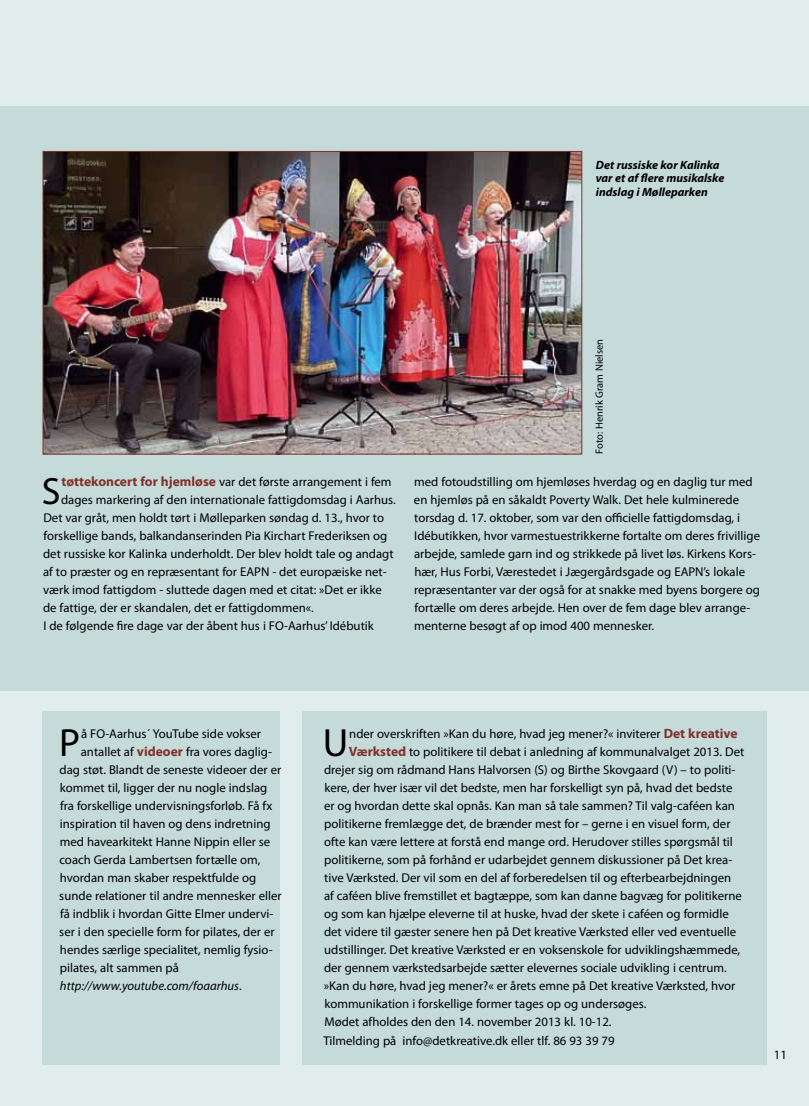
<style>
.page{position:relative;width:809px;height:1106px;background:#fff}
.page>*{position:absolute;margin:0;border:0;box-sizing:border-box;transform-origin:0 0}
.t1{font:39.45px "Myriad Pro";color:#000}
.t2{font:38.1px "Myriad Pro";color:#000}
.t3{font:12.75px/18px "Myriad Pro";color:#000}
.t4{font:italic 12.75px "Myriad Pro";color:#000}
.t5{font:italic 700 12px/13.5px "Myriad Pro";color:#000}
.t6{font:10.5px "Myriad Pro";color:#000}
.s1{font-weight:700;font-size:13.5px;color:#82312c}
.s2{font-style:normal}
</style>
<div class="page">
<div style="left:0;top:0;width:808px;height:1106px;background:#e1ecec"></div>
<div style="left:43px;top:711px;width:237px;height:353px;background:#c4dbda"></div>
<div style="left:302px;top:711px;width:464px;height:353px;background:#c4dbda"></div>
<div style="left:0;top:106px;width:808px;height:585px;background:#c4dbda"></div>
<img style="left:45px;top:153px;width:535px;height:299px">
<div style="left:43px;top:151px;width:539px;height:303px;border:1px solid #82312c"></div>
<p class="t5" style="left:595px;top:157px;width:130px">Det russiske kor Kalinka var et af flere musikalske indslag i Mølleparken</p>
<h2 class="t2" style="left:42px;top:468px;width:20px">S</h2>
<p class="t3" style="left:61px;top:473px;width:331px"><span class="s1">tøttekoncert for hjemløse</span> var det første arrangement i fem</p>
<p class="t3" style="left:61px;top:491px;width:336px">dages markering af den internationale fattigdomsdag i Aarhus.</p>
<p class="t3" style="left:43px;top:509px;width:342px">Det var gråt, men holdt tørt i Mølleparken søndag d. 13., hvor to</p>
<p class="t3" style="left:44px;top:527px;width:345px">forskellige bands, balkandanserinden Pia Kirchart Frederiksen og</p>
<p class="t3" style="left:43px;top:545px;width:352px">det russiske kor Kalinka underholdt. Der blev holdt tale og andagt</p>
<p class="t3" style="left:43px;top:563px;width:345px">af to præster og en repræsentant for EAPN - det europæiske net-</p>
<p class="t3" style="left:43px;top:581px;width:340px">værk imod fattigdom - sluttede dagen med et citat: »Det er ikke</p>
<p class="t3" style="left:43px;top:599px;width:272px">de fattige, der er skandalen, det er fattigdommen«.</p>
<p class="t3" style="left:43px;top:617px;width:332px">I de følgende fire dage var der åbent hus i FO-Aarhus’ Idébutik</p>
<p class="t6" style="left:592px;top:453px;width:116px;rotate:-90deg">Foto: Henrik Gram Nielsen</p>
<p class="t3" style="left:414px;top:473px;width:347px">med fotoudstilling om hjemløses hverdag og en daglig tur med en hjemløs på en såkaldt Poverty Walk. Det hele kulminerede torsdag d. 17. oktober, som var den officielle fattigdomsdag, i Idébutikken, hvor varmestuestrikkerne fortalte om deres frivillige arbejde, samlede garn ind og strikkede på livet løs. Kirkens Kors&shy;hær, Hus Forbi, Værestedet i Jægergårdsgade og EAPN’s lokale repræsentanter var der også for at snakke med byens borgere og fortælle om deres arbejde. Hen over de fem dage blev arrange&shy;menterne besøgt af op imod 400 mennesker.</p>
<h1 class="t1" style="left:59px;top:718px;width:22px">P</h1>
<p class="t3" style="left:81px;top:725px;width:181px">å FO-Aarhus´ YouTube side vokser</p>
<p class="t3" style="left:81px;top:743px;width:192px">antallet af <span class="s1">videoer</span> fra vores daglig-</p>
<p class="t3" style="left:60px;top:761px;width:223px">dag støt. Blandt de seneste videoer der er</p>
<p class="t3" style="left:60px;top:779px;width:209px">kommet til, ligger der nu nogle indslag</p>
<p class="t3" style="left:60px;top:797px;width:213px">fra forskellige undervisningsforløb. Få fx</p>
<p class="t3" style="left:60px;top:815px;width:212px">inspiration til haven og dens indretning</p>
<p class="t3" style="left:60px;top:833px;width:212px">med havearkitekt Hanne Nippin eller se</p>
<p class="t3" style="left:59px;top:851px;width:202px">coach Gerda Lambertsen fortælle om,</p>
<p class="t3" style="left:60px;top:869px;width:198px">hvordan man skaber respektfulde og</p>
<p class="t3" style="left:59px;top:887px;width:224px">sunde relationer til andre mennesker eller</p>
<p class="t3" style="left:60px;top:905px;width:215px">få indblik i hvordan Gitte Elmer undervi-</p>
<p class="t3" style="left:59px;top:923px;width:217px">ser i den specielle form for pilates, der er</p>
<p class="t3" style="left:60px;top:941px;width:214px">hendes særlige specialitet, nemlig fysio-</p>
<p class="t3" style="left:60px;top:959px;width:121px">pilates, alt sammen på</p>
<p class="t4" style="left:60px;top:978px;width:183px">http://www.youtube.com/foaarhus<span class="s2">.</span></p>
<h1 class="t1" style="left:323px;top:718px;width:27px">U</h1>
<p class="t3" style="left:349px;top:725px;width:389px">nder overskriften »Kan du høre, hvad jeg mener?« inviterer <span class="s1">Det kreative</span></p>
<p class="t3" style="left:349px;top:743px;width:397px"><span class="s1">Værksted</span> to politikere til debat i anledning af kommunalvalget 2013. Det</p>
<p class="t3" style="left:324px;top:761px;width:413px">drejer sig om rådmand Hans Halvorsen (S) og Birthe Skovgaard (V) – to politi-</p>
<p class="t3" style="left:324px;top:779px;width:409px">kere, der hver især vil det bedste, men har forskelligt syn på, hvad det bedste</p>
<p class="t3" style="left:324px;top:797px;width:412px">er og hvordan dette skal opnås. Kan man så tale sammen? Til valg-caféen kan</p>
<p class="t3" style="left:324px;top:815px;width:407px">politikerne fremlægge det, de brænder mest for – gerne i en visuel form, der</p>
<p class="t3" style="left:324px;top:833px;width:410px">ofte kan være lettere at forstå end mange ord. Herudover stilles spørgsmål til</p>
<p class="t3" style="left:324px;top:851px;width:409px">politikerne, som på forhånd er udarbejdet gennem diskussioner på Det krea-</p>
<p class="t3" style="left:324px;top:869px;width:408px">tive Værksted. Der vil som en del af forberedelsen til og efterbearbejdningen</p>
<p class="t3" style="left:324px;top:887px;width:419px">af caféen blive fremstillet et bagtæppe, som kan danne bagvæg for politikerne</p>
<p class="t3" style="left:324px;top:905px;width:406px">og som kan hjælpe eleverne til at huske, hvad der skete i caféen og formidle</p>
<p class="t3" style="left:324px;top:923px;width:413px">det videre til gæster senere hen på Det kreative Værksted eller ved eventuelle</p>
<p class="t3" style="left:324px;top:941px;width:417px">udstillinger. Det kreative Værksted er en voksenskole for udviklingshæmmede,</p>
<p class="t3" style="left:324px;top:959px;width:404px">der gennem værkstedsarbejde sætter elevernes sociale udvikling i centrum.</p>
<p class="t3" style="left:323px;top:977px;width:413px">»Kan du høre, hvad jeg mener?« er årets emne på Det kreative Værksted, hvor</p>
<p class="t3" style="left:324px;top:995px;width:323px">kommunikation i forskellige former tages op og undersøges.</p>
<p class="t3" style="left:324px;top:1013px;width:288px">Mødet afholdes den den 14. november 2013 kl. 10-12.</p>
<p class="t3" style="left:323px;top:1031px;width:292px">Tilmelding på info@detkreative.dk eller tlf. 86 93 39 79</p>
<p class="t3" style="left:773px;top:1045px;width:15px">11</p>
</div>
